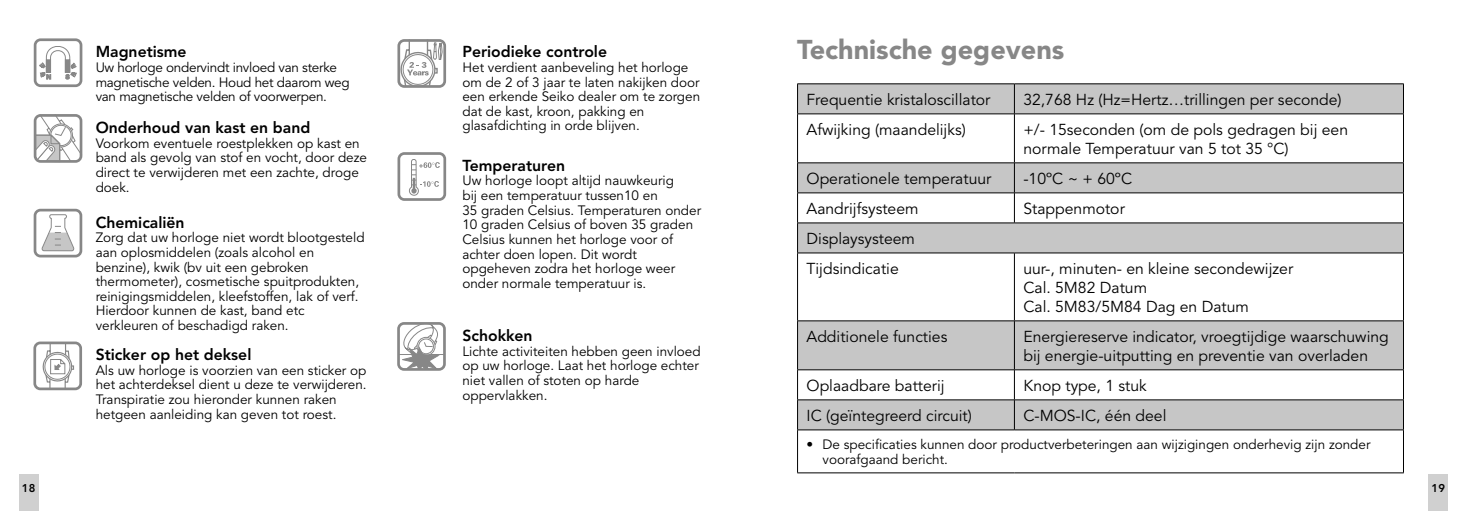
<style>
.page{position:relative;width:1467px;height:511px;background:#fff}
.page>*{position:absolute;margin:0;border:0;box-sizing:border-box;transform-origin:0 0}
.t1{font:900 27px "Avenir LT Std";color:#878787}
.t2{font:15.75px/18.9px "Avenir LT";color:#000}
.t3{font:800 15.75px "Avenir LT Std";color:#000}
.t4{font:13.5px/14.6px "Avenir LT";color:#000}
.t5{font:13.5px/14.6px "Avenir LT";letter-spacing:-.02em;color:#000}
.t6{font:800 11.25px "Avenir LT";color:#000}
</style>
<div class="page">
<div style="left:19px;top:473px;width:19px;height:37px;background:#d0d0d0"></div>
<div style="left:1429px;top:473px;width:19px;height:37px;background:#d0d0d0"></div>
<div style="left:34px;top:38px;width:48px;height:49px;border:3px solid #878787;border-radius:6px"></div>
<svg style="left:39px;top:46px;width:38px;height:34px"></svg>
<div style="left:46px;top:60px;width:5px;height:12px;background:#878787"></div>
<div style="left:65px;top:60px;width:5px;height:12px;background:#878787"></div>
<div style="left:397px;top:39px;width:49px;height:49px;border:3px solid #878787;border-radius:6px"></div>
<svg style="left:397px;top:39px;width:46px;height:49px"></svg>
<svg style="left:38px;top:118px;width:45px;height:41px"></svg>
<div style="left:34px;top:114px;width:48px;height:49px;border:3px solid #878787;border-radius:6px"></div>
<div style="left:398px;top:152px;width:48px;height:49px;border:3px solid #878787;border-radius:6px"></div>
<svg style="left:409px;top:159px;width:31px;height:37px"></svg>
<div style="left:34px;top:208px;width:48px;height:49px;border:3px solid #878787;border-radius:6px"></div>
<svg style="left:42px;top:214px;width:33px;height:38px"></svg>
<div style="left:397px;top:322px;width:49px;height:48px;border:3px solid #878787;border-radius:6px"></div>
<hr style="left:398px;top:354px;width:47px;height:1px;background:#878787">
<svg style="left:400px;top:322px;width:41px;height:47px"></svg>
<div style="left:33px;top:341px;width:49px;height:49px;border:3px solid #878787;border-radius:6px"></div>
<svg style="left:40px;top:342px;width:35px;height:48px"></svg>
<div style="left:798px;top:84px;width:605px;height:29px;background:#c6c6c6"></div>
<svg style="left:798px;top:114px;width:605px;height:358px"></svg>
<hr style="left:797px;top:83px;width:217px;height:1px;background:#000">
<svg style="left:797px;top:84px;width:1px;height:29px"></svg>
<hr style="left:1014px;top:83px;width:390px;height:1px;background:#000">
<svg style="left:1014px;top:84px;width:1px;height:29px"></svg>
<svg style="left:1403px;top:84px;width:1px;height:29px"></svg>
<hr style="left:797px;top:113px;width:217px;height:1px;background:#000">
<hr style="left:797px;top:114px;width:1px;height:48px;background:#000">
<hr style="left:1014px;top:113px;width:390px;height:1px;background:#000">
<hr style="left:1014px;top:114px;width:1px;height:48px;background:#000">
<hr style="left:1403px;top:114px;width:1px;height:48px;background:#000">
<hr style="left:797px;top:162px;width:217px;height:1px;background:#000">
<hr style="left:1014px;top:162px;width:390px;height:1px;background:#000">
<hr style="left:797px;top:192px;width:217px;height:1px;background:#000">
<hr style="left:1014px;top:192px;width:390px;height:1px;background:#000">
<svg style="left:1014px;top:163px;width:1px;height:59px"></svg>
<hr style="left:797px;top:222px;width:217px;height:1px;background:#000">
<svg style="left:797px;top:163px;width:1px;height:89px"></svg>
<hr style="left:1014px;top:222px;width:390px;height:1px;background:#000">
<svg style="left:1403px;top:163px;width:1px;height:89px"></svg>
<hr style="left:797px;top:252px;width:217px;height:1px;background:#000">
<hr style="left:797px;top:253px;width:1px;height:67px;background:#000">
<hr style="left:1014px;top:252px;width:390px;height:1px;background:#000">
<hr style="left:1014px;top:253px;width:1px;height:67px;background:#000">
<hr style="left:1403px;top:253px;width:1px;height:67px;background:#000">
<hr style="left:797px;top:320px;width:217px;height:1px;background:#000">
<hr style="left:797px;top:321px;width:1px;height:48px;background:#000">
<hr style="left:1014px;top:320px;width:390px;height:1px;background:#000">
<hr style="left:1014px;top:321px;width:1px;height:48px;background:#000">
<hr style="left:1403px;top:321px;width:1px;height:48px;background:#000">
<hr style="left:797px;top:369px;width:217px;height:1px;background:#000">
<hr style="left:1014px;top:369px;width:390px;height:1px;background:#000">
<hr style="left:797px;top:399px;width:217px;height:1px;background:#000">
<svg style="left:797px;top:370px;width:1px;height:59px"></svg>
<hr style="left:1014px;top:399px;width:390px;height:1px;background:#000">
<svg style="left:1014px;top:370px;width:1px;height:59px"></svg>
<svg style="left:1403px;top:370px;width:1px;height:59px"></svg>
<hr style="left:797px;top:429px;width:217px;height:1px;background:#000">
<hr style="left:797px;top:430px;width:1px;height:42px;background:#000">
<hr style="left:1014px;top:429px;width:390px;height:1px;background:#000">
<hr style="left:1403px;top:430px;width:1px;height:42px;background:#000">
<hr style="left:797px;top:472px;width:217px;height:1px;background:#000">
<hr style="left:1014px;top:472px;width:390px;height:1px;background:#000">
<p class="t3" style="left:96px;top:42px;width:93px">Magnetisme</p>
<p class="t5" style="left:96px;top:60px;width:256px">Uw horloge ondervindt invloed van sterke magnetische velden. Houd het daarom weg van magnetische velden of voorwerpen.</p>
<p class="t3" style="left:96px;top:118px;width:216px">Onderhoud van kast en band</p>
<p class="t4" style="left:96px;top:136px;width:273px">Voorkom eventuele roestplekken op kast en band als gevolg van stof en vocht, door deze direct te verwijderen met een zachte, droge doek.</p>
<p class="t3" style="left:96px;top:212px;width:90px">Chemicaliën</p>
<p class="t4" style="left:96px;top:230px;width:270px">Zorg dat uw horloge niet wordt blootgesteld aan oplosmiddelen (zoals alcohol en benzine), kwik (bv uit een gebroken thermometer), cosmetische spuitprodukten, reinigingsmiddelen, kleefstoffen, lak of verf.<br>Hierdoor kunnen de kast, band etc verkleuren of beschadigd raken.</p>
<p class="t3" style="left:96px;top:345px;width:157px">Sticker op het deksel</p>
<p class="t4" style="left:96px;top:363px;width:272px">Als uw horloge is voorzien van een sticker op het achterdeksel dient u deze te verwijderen.<br>Transpiratie zou hieronder kunnen raken hetgeen aanleiding kan geven tot roest.</p>
<p class="t3" style="left:462px;top:42px;width:146px">Periodieke controle</p>
<p class="t4" style="left:462px;top:60px;width:239px">Het verdient aanbeveling het horloge om de 2 of 3 jaar te laten nakijken door een erkende Seiko dealer om te zorgen dat de kast, kroon, pakking en glasafdichting in orde blijven.</p>
<p class="t3" style="left:462px;top:156px;width:104px">Temperaturen</p>
<p class="t4" style="left:462px;top:174px;width:240px">Uw horloge loopt altijd nauwkeurig<br>bij een temperatuur tussen10 en<br>35 graden Celsius. Temperaturen onder 10 graden Celsius of boven 35 graden Celsius kunnen het horloge voor of achter doen lopen. Dit wordt opgeheven zodra het horloge weer onder normale temperatuur is.</p>
<p class="t3" style="left:462px;top:326px;width:72px">Schokken</p>
<p class="t4" style="left:462px;top:344px;width:240px">Lichte activiteiten hebben geen invloed op uw horloge. Laat het horloge echter niet vallen of stoten op harde oppervlakken.</p>
<h1 class="t1" style="left:797px;top:33px;width:269px">Technische gegevens</h1>
<p class="t2" style="left:807px;top:90px;width:185px">Frequentie kristaloscillator</p>
<p class="t2" style="left:1023px;top:90px;width:320px">32,768 Hz (Hz=Hertz…trillingen per seconde)</p>
<p class="t2" style="left:807px;top:120px;width:161px">Afwijking (maandelijks)</p>
<p class="t2" style="left:1023px;top:120px;width:326px">+/- 15seconden (om de pols gedragen bij een normale Temperatuur van 5 tot 35 °C)</p>
<p class="t2" style="left:807px;top:169px;width:186px">Operationele temperatuur</p>
<p class="t2" style="left:1023px;top:169px;width:110px">-10ºC ~ + 60ºC</p>
<p class="t2" style="left:807px;top:199px;width:113px">Aandrijfsysteem</p>
<p class="t2" style="left:1023px;top:199px;width:103px">Stappenmotor</p>
<p class="t2" style="left:807px;top:224px;width:110px;line-height:29.9px">Displaysysteem<br>Tijdsindicatie</p>
<p class="t2" style="left:1023px;top:259px;width:271px">uur-, minuten- en kleine secondewijzer<br>Cal. 5M82 Datum<br>Cal. 5M83/5M84 Dag en Datum</p>
<p class="t2" style="left:807px;top:327px;width:142px">Additionele functies</p>
<p class="t2" style="left:1023px;top:327px;width:367px">Energiereserve indicator, vroegtijdige waarschuwing bij energie-uitputting en preventie van overladen</p>
<p class="t2" style="left:807px;top:376px;width:140px">Oplaadbare batterij</p>
<p class="t2" style="left:1023px;top:376px;width:125px">Knop type, 1 stuk</p>
<p class="t2" style="left:807px;top:406px;width:167px">IC (geïntegreerd circuit)</p>
<p class="t2" style="left:1023px;top:406px;width:145px">C-MOS-IC, één deel</p>
<p class="t4" style="left:822px;top:437px;width:550px;text-indent:-16px">• De specificaties kunnen door productverbeteringen aan wijzigingen onderhevig zijn zonder voorafgaand bericht.</p>
<p class="t6" style="left:22px;top:481px;width:15px">18</p>
<p class="t6" style="left:1432px;top:481px;width:15px">19</p>
</div>
